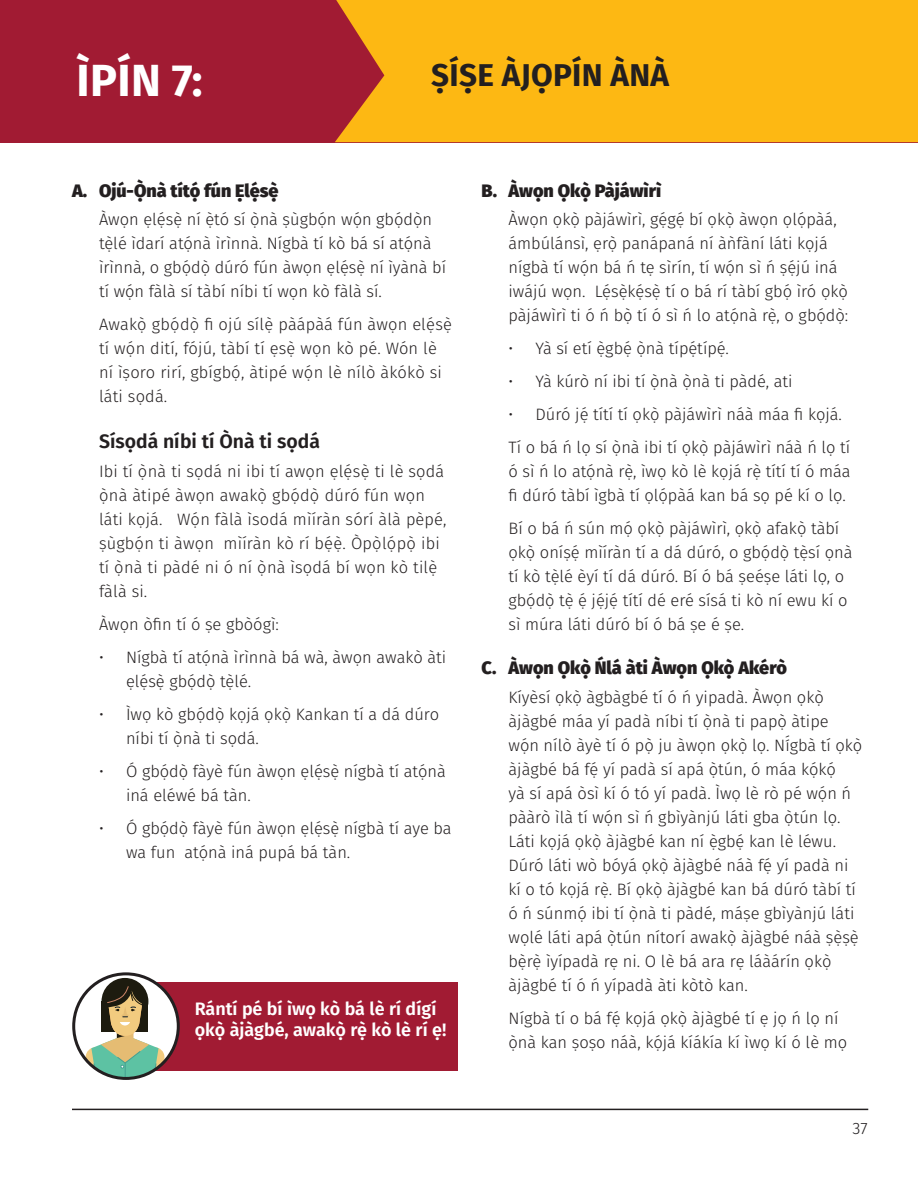
<style>
.page{position:relative;width:918px;height:1188px;background:#fff}
.page>*{position:absolute;margin:0;border:0;box-sizing:border-box;transform-origin:0 0}
.Section_Header{font:700 45px "Fira Sans";color:#fff}
.Section_Header-2{font:700 31.5px "Fira Sans";color:#231f20}
.Subsection_No_Numbers{font:600 19.5px "Fira Sans";color:#231f20}
.SubHeader{font:800 18px "Fira Sans";color:#231f20}
.Subsection_No_Numbers-2{font:600 18px/21.6px "Fira Sans";color:#fff}
.Subsection_Text{font:300 16.5px/24px "Fira Sans";color:#231f20}
</style>
<div class="page">
<hr style="left:72px;top:1109px;width:796px;height:1px;background:#231f20">
<div style="left:0;top:0;width:918px;height:142px;background:#a11b33"></div>
<div style="left:335px;top:0;width:583px;height:142px;background:#fdb813"></div>
<div style="left:126px;top:982px;width:331px;height:88px;background:#a11b33"></div>
<svg style="left:72px;top:972px;width:108px;height:108px"></svg>
<p class="Section_Header" style="left:76px;top:43px;width:128px">ÌPÍN 7:</p>
<p class="Section_Header-2" style="left:431px;top:49px;width:240px">ṢÍṢE ÀJỌ PÍN ÀNÀ</p>
<p class="SubHeader" style="left:72px;top:175px;width:213px">A. Ojú -Ọ̀nà títọ́ fú n Ẹ lẹ́sẹ̀</p>
<p class="Subsection_Text" style="left:99px;top:207px;width:346px">Àwọ n ẹ lẹ́sẹ̀ ní ẹ̀tó sí ọ̀nà ṣù gbọ́n wọ́n gbọ́dọ̀n tẹ̀lé ìdarí atọ́nà ìrìnnà. Nígbà tí kò bá sí atọ́nà ìrìnnà, o gbọ́dọ̀ dú ró fú n àwọ n ẹ lẹ́sẹ̀ ní ìyà nà bí tí wọ́n fà là sí tà bí ní bi tí wọ n kò fà là sí.</p>
<p class="Subsection_Text" style="left:99px;top:312px;width:357px">Awakọ̀ gbọ́ dọ̀ fi ojú sí lẹ̀ pàá pàá fú n àwọ n elẹ́sẹ̀ tí wọ́ n dití, fójú , tà bí tí ẹsẹ̀ wọ n kò pé. Wó n lè<br>ní ìṣoro rirí, gbígbọ́, àtipé wọ́ n lè nílò à kó kò si láti sọdá.</p>
<p class="Subsection_No_Numbers" style="left:99px;top:425px;width:223px">SÍSỌDÁ NÍBI TÍ ÒNÀ TI SỌDÁ</p>
<p class="Subsection_Text" style="left:99px;top:459px;width:349px">Ibi tí ọ̀nà ti sọdá ni ibi tí awọ n ẹ lẹ́sẹ̀ ti lè sọdá ọ̀nà àtipé àwọ n awakọ̀ gbọ́ dọ̀ dú ró fú n wọ n láti kọjá. Wọ́ n fà là ìsodá mìírà n só rí à là pè pé, ṣù gbọ́ n ti àwọ n mìírà n kò rí bẹ́ẹ̀. Ò pọ̀ lọ́ pọ̀ ibi tí ọ̀ nà ti pàdé ni ó ní ọ̀ nà ìsọdá bí wọ n kò tilẹ̀ fàlà si.</p>
<p class="Subsection_Text" style="left:99px;top:612px;width:181px">Àwọn òfin tí ó ṣe gbòógì:</p>
<p class="Subsection_Text" style="left:126px;top:645px;width:322px;text-indent:-27px">• Nígbà tí atọ́nà ìrìnnà bá wà, àwọ n awakò àti ẹ lẹ́sẹ̀ gbọ́ dọ̀ tẹ̀lé.</p>
<p class="Subsection_Text" style="left:126px;top:702px;width:315px;text-indent:-27px">• Ìwọ kò gbọ́dọ̀ kọjá ọ kọ̀ Kankan tí a dá dú ro níbi tí ọ̀nà ti sọdá.</p>
<p class="Subsection_Text" style="left:126px;top:759px;width:316px;text-indent:-27px">• Ó gbọ́dọ̀ fàyè fú n àwọ n ẹ lẹ́sẹ̀ nígbà tí atọ́nà iná eléwé bá tà n.</p>
<p class="Subsection_Text" style="left:126px;top:816px;width:327px;text-indent:-27px">• Ó gbọ́dọ̀ fàyè fú n àwọ n ẹ lẹ́sẹ̀ nígbà tí aye ba wa fun atọ́nà iná pupá bá tà n.</p>
<p class="Subsection_No_Numbers-2" style="left:195px;top:997px;width:253px">RÁNTÍ PÉ BÍ ÌWỌ KÒ BÁ LÈ RÍ DÍGÍ<br>ỌKỌ̀ ÀJÀGBÉ, AWAKỌ̀ RẸ̀KÒ LÈ RÍ Ẹ!</p>
<p class="SubHeader" style="left:482px;top:175px;width:182px">B. Àwọ n Ọkọ̀Pàjáwìrì</p>
<p class="Subsection_Text" style="left:508px;top:207px;width:342px">Àwọ n ọ kọ̀ pàjáwì rì, gẹ́gẹ́ bí ọ kọ̀ àwọ n ọ lọ́pàá,<br>á mbú lá nsì, ẹ rọ̀ paná paná ní à ǹfà ní láti kọjá nígbà tí wọ́n bá ń tẹ sì rí n, tí wọ́n sì ń ṣẹ́jú iná iwájú wọ n. Lẹ́sẹ̀kẹ́sẹ̀ tí o bá rí tà bí gbọ́ ì ró ọ kọ̀ pàjáwì rì ti ó ń bọ̀ tí ó sì ń lo atọ́nà rẹ̀, o gbọ́dọ̀:</p>
<p class="Subsection_Text" style="left:508px;top:336px;width:222px">• Yà sí etí ẹ̀gbẹ́ ọ̀nà tí pẹ́tí pẹ́.</p>
<p class="Subsection_Text" style="left:508px;top:369px;width:286px">• Yà kú rò ní ibi tí ọ̀nà ọ̀nà ti pàdé, ati</p>
<p class="Subsection_Text" style="left:508px;top:402px;width:335px">• Dú ró jẹ́ títí tí ọ kọ̀ pàjáwì rì náà máa fi kọjá .</p>
<p class="Subsection_Text" style="left:508px;top:435px;width:344px">Tí o bá ń lọ sí ọ̀nà ibi tí ọ kọ̀ pàjáwìrì náà ń lọ tí ó sì ń lo atọ́nà rẹ̀, ìwọ kò lè kọjá rẹ̀ títí tí ó má a fi dú ró tà bí ìgbà tí ọ lọ́pàá kan bá sọ pé kí o lọ.</p>
<p class="Subsection_Text" style="left:508px;top:516px;width:341px">Bí o bá ń sú n mọ́ ọ kọ̀ pàjáwì rì, ọ kọ̀ afakọ̀ tà bí<br>ọ kọ̀ oníṣẹ́ mìírà n tí a dá dú ró, o gbọ́dọ̀ tẹ̀sí ọ nà tí kò tẹ̀lé èyí tí dá dú ró. Bí ó bá ṣeéṣe láti lọ, o gbọ́dọ̀ tẹ̀ ẹ́ jẹ́jẹ́ títí dé eré sísá ti kò ní ewu kí o sì mú ra láti dú ró bí ó bá ṣe é ṣe.</p>
<p class="SubHeader" style="left:482px;top:652px;width:307px">C.Àwọn Ọkọ̀Ńlá àti Àwọn Ọkọ̀Akérò</p>
<p class="Subsection_Text" style="left:508px;top:685px;width:357px">Kíyèsí ọ kọ̀ àgbàgbé tí ó ń yipadà. Àwọ n ọ kọ̀ àjàgbé máa yí padà níbi tí ọ̀nà ti papọ̀ àtipe<br>wọ́n ní lò àyè tí ó pọ̀ ju àwọ n ọ kọ̀ lọ. Nígb́ à tí ọ kọ̀ àjàgbé bá fẹ́ yí padà sí apá ọ̀tú n, ó máa kọ́kọ́<br>yà sí apá òsì kí ó tó yí padà. Ìwọ lè rò pé wọ́n ń pàà rò ìlà tí wọ́n sì ń gbìyà njú láti gba ọ̀tú n lọ.<br>Láti kọjá ọ kọ̀ àjàgbé kan ní ẹ̀gbẹ́ kan lè léwu.<br>Dú ró láti wò bóyá ọ kọ̀ àjàgbé náà fẹ́ yí padà ni<br>kí o tó kọjá rẹ̀. Bí ọ kọ̀ àjàgbé kan bá dú ró tà bí tí<br>ó ń sú nmọ́ ibi tí ọ̀nà ti pàdé, máṣe gbìyà njú láti wọ lé láti apá ọ̀tú n nítorí awakọ̀ àjàgbé náà ṣẹ̀ṣẹ̀ bẹ̀rẹ̀ ìyí padà rẹ ni. O lè bá ara rẹ láàá</p>
<p class="Subsection_Text" style="left:780px;top:949px;width:55px">rí n ọ kọ̀</p>
<p class="Subsection_Text" style="left:508px;top:973px;width:241px">àjàgbé tí ó ń yípadà àti kòtò kan.</p>
<p class="Subsection_Text" style="left:508px;top:1006px;width:334px">Nígbà tí o bá fẹ́ kọjá ọ kọ̀ àjàgbé tí ẹ jọ ń lọ ní ọ̀nà kan ṣoṣo náà, kọ́já kíá kía kí ìwọ kí ó lè mọ</p>
<p class="Subsection_Text" style="left:853px;top:1117px;width:17px">37</p>
</div>
